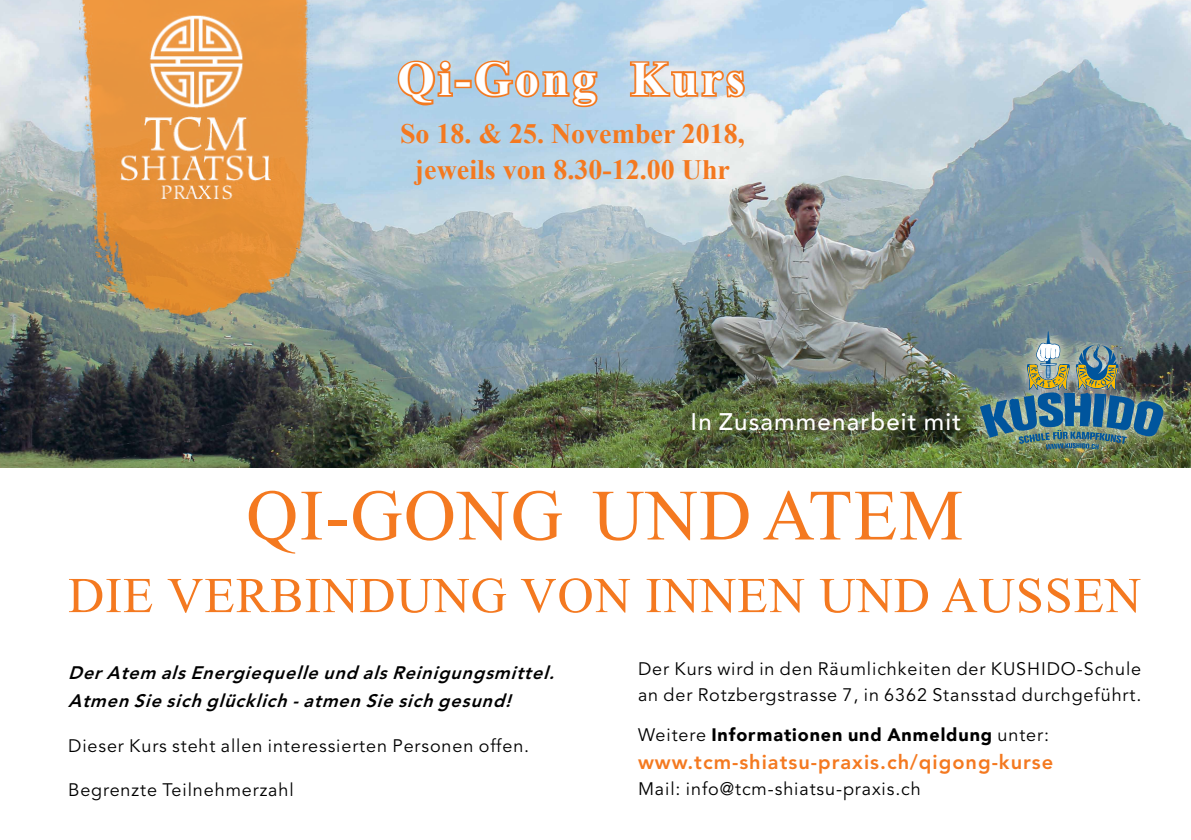
<style>
.page{position:relative;width:1191px;height:840px;background:#fff}
.page>*{position:absolute;margin:0;border:0;box-sizing:border-box;transform-origin:0 0}
.t1{font:72px "Times New Roman";letter-spacing:.02em;color:#f47920}
.t2{font:50px "Times New Roman";letter-spacing:.02em;color:#f47920}
.t3{font:700 48px "Times New Roman";letter-spacing:.07em;color:#fff}
.t4{font:700 28px/36px "Times New Roman";color:#f47920;text-align:center}
.t5{font:500 24px "Avenir";letter-spacing:.05em;color:#fff}
.t6{font:800 20px "Avenir";letter-spacing:.05em;color:#f47920}
.t7{font:18px/26px "Avenir";letter-spacing:.05em;color:#000}
.t8{font:italic 800 18px/28px "Avenir";color:#000}
.t9{font:900 18px "Avenir";letter-spacing:.05em;color:#000}
.s1{font-weight:400}
</style>
<div class="page">
<img style="left:0;top:0;width:1191px;height:467px">
<svg style="left:396px;top:58px;width:59px;height:50px;background:#cbb29f"></svg>
<div style="left:454px;top:80px;width:18px;height:8px;border:4px solid #f47920"></div>
<svg style="left:473px;top:58px;width:127px;height:51px;background:#c5b3a5"></svg>
<svg style="left:628px;top:59px;width:119px;height:41px;background:#dcb89e"></svg>
<div style="left:968px;top:320px;width:207px;height:141px;background:#fff;opacity:.75"></div>
<img style="left:979px;top:331px;width:184px;height:118px">
<img style="left:80px;top:0;width:248px;height:322px">
<h3 class="t3" style="left:397px;top:46px;width:349px">Qi-Gong Kurs</h3>
<h3 class="t4" style="left:400px;top:115px;width:346px">So 18. &amp; 25. November 2018, jeweils von 8.30-12.00 Uhr</h3>
<h3 class="t5" style="left:690px;top:400px;width:272px">In Zusammenarbeit mit</h3>
<h1 class="t1" style="left:246px;top:466px;width:718px">QI-GONG UND ATEM</h1>
<h2 class="t2" style="left:68px;top:561px;width:1074px">DIE VERBINDUNG VON INNEN UND AUSSEN</h2>
<p class="t8" style="left:68px;top:658px;width:494px">DerAtem alsEnergiequelle und alsReinigungsmittel.<br>Atmen Sie sich glücklich -atmen Sie sich gesund!</p>
<p class="t7" style="left:68px;top:732px;width:462px">Dieser Kurs steht allen interessierten Personen offen.</p>
<p class="t7" style="left:68px;top:776px;width:227px">Begrenzte Teilnehmerzahl</p>
<p class="t7" style="left:638px;top:656px;width:505px">Der Kurs wird in den Räumlichkeiten der KUSHIDO-Schule an der Rotzbergstrasse 7, in 6362 Stansstad durchgeführt.</p>
<p class="t9" style="left:638px;top:719px;width:412px"><span class="s1">Weitere</span> Informationen und Anmeldung <span class="s1">unter:</span></p>
<p class="t6" style="left:638px;top:749px;width:417px">www.tcm-shiatsu-praxis.ch/qigong-kurse</p>
<p class="t7" style="left:638px;top:776px;width:284px">Mail: info@tcm-shiatsu-praxis.ch</p>
</div>
